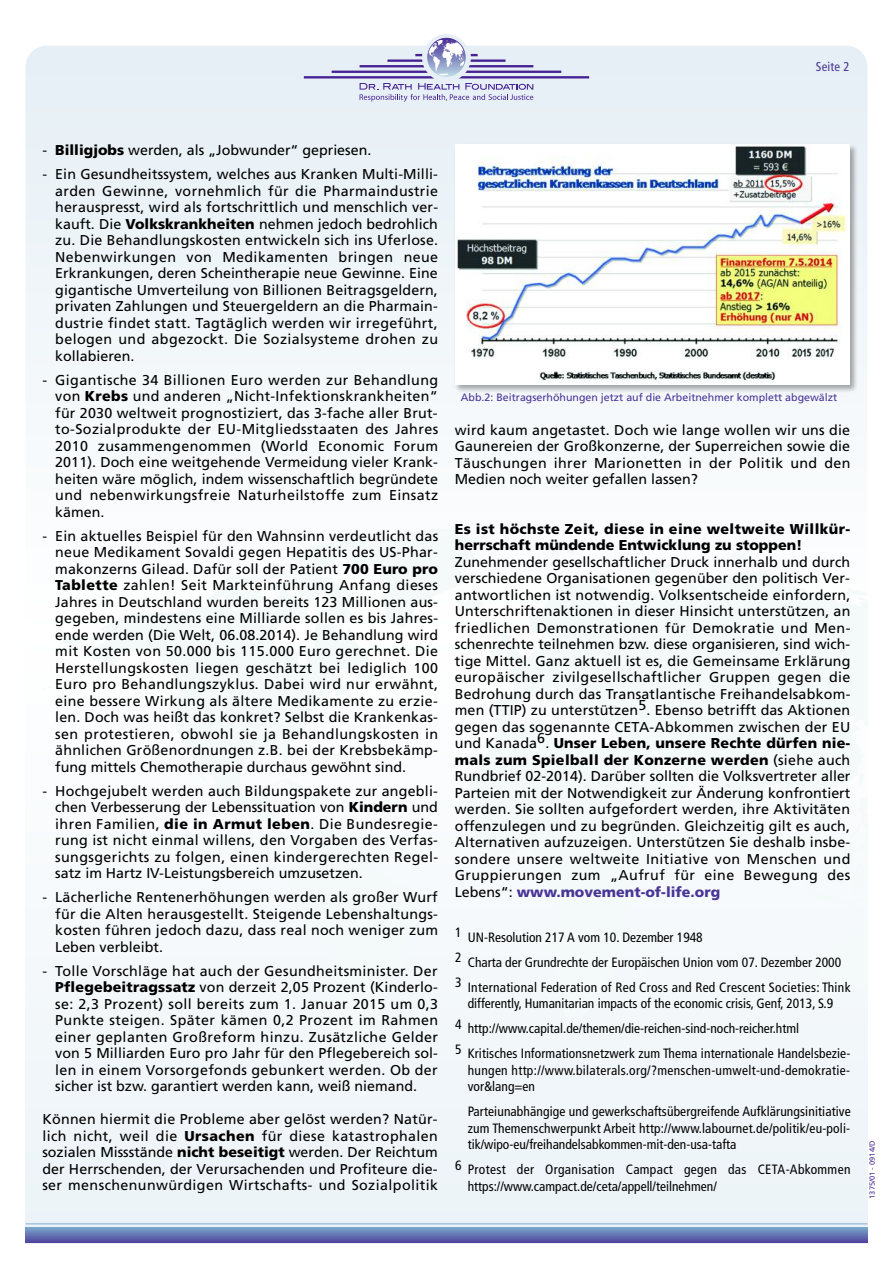
<style>
.page{position:relative;width:893px;height:1263px;background:#fff}
.page>*{position:absolute;margin:0;border:0;box-sizing:border-box;transform-origin:0 0}
.t1{font:14.25px/16.5px "Frutiger LT";letter-spacing:.015em;color:#000;text-align:justify}
.t2{font:900 14.25px/16.5px "Frutiger LT";letter-spacing:.025em;color:#000}
.t3{font:condensed 13.5px/25px "Frutiger LT";color:#000}
.t4{font:condensed 13.5px/16.5px "Frutiger LT";letter-spacing:.025em;color:#000}
.t5{font:condensed 12.75px "Frutiger LT";letter-spacing:.015em;color:#493596}
.t6{font:10.65px "Frutiger LT";color:#493596}
.t7{font:7.5px "Frutiger LT";color:#493596}
.s1{font-weight:900}
.s2{font-weight:900;color:#493596}
</style>
<div class="page">
<div style="left:26px;top:46px;width:841px;height:585px;background:linear-gradient(to right,#f1f6fa,#f3f8fb);border-radius:21px"></div>
<div style="left:26px;top:627px;width:841px;height:617px;background:#f4f8fa"></div>
<svg style="left:467px;top:580px;width:400px;height:189px"></svg>
<svg style="left:78px;top:580px;width:345px;height:189px"></svg>
<svg style="left:847px;top:588px;width:20px;height:14px"></svg>
<svg style="left:638px;top:580px;width:44px;height:12px"></svg>
<svg style="left:59px;top:633px;width:28px;height:15px"></svg>
<svg style="left:108px;top:657px;width:11px;height:9px"></svg>
<svg style="left:161px;top:665px;width:9px;height:10px"></svg>
<svg style="left:62px;top:677px;width:22px;height:7px"></svg>
<svg style="left:207px;top:580px;width:315px;height:106px"></svg>
<svg style="left:540px;top:695px;width:5px;height:17px"></svg>
<svg style="left:608px;top:726px;width:6px;height:5px"></svg>
<svg style="left:583px;top:716px;width:14px;height:13px"></svg>
<svg style="left:275px;top:764px;width:56px;height:5px"></svg>
<svg style="left:867px;top:815px;width:1px;height:193px"></svg>
<svg style="left:26px;top:1228px;width:841px;height:14px;background:#6475b3"></svg>
<hr style="left:26px;top:1223px;width:841px;height:1px;background:#7caece">
<div style="left:424px;top:34px;width:45px;height:46px;background:#e5eff5;border-radius:50%"></div>
<img style="left:431px;top:38px;width:24px;height:2px">
<svg style="left:304px;top:40px;width:285px;height:62px;background:#d0d3e8"></svg>
<img style="left:453px;top:143px;width:405px;height:249px">
<img style="left:455px;top:145px;width:395px;height:240px">
<p class="t5" style="left:816px;top:61px;width:35px">Seite 2</p>
<p class="t1" style="left:43px;top:143px;width:330px">- <span class="s1">Billigjobs</span> werden, als „Jobwunder“ gepriesen.</p>
<p class="t1" style="left:55px;top:167px;width:384px;text-indent:-13px">- Ein Gesundheitssystem, welches aus Kranken Multi-Milli&shy;arden Gewinne, vornehmlich für die Pharmaindustrie herauspresst, wird als fortschrittlich und menschlich ver&shy;kauft. Die <span class="s1">Volkskrankheiten</span> nehmen jedoch bedrohlich zu. Die Behandlungskosten entwickeln sich ins Uferlose.<br>Nebenwirkungen von Medikamenten bringen neue Erkrankungen, deren Scheintherapie neue Gewinne. Eine gigantische Umverteilung von Billionen Beitragsgeldern, privaten Zahlungen und Steuergeldern an die Pharmain&shy;dustrie findet statt. Tagtäglich werden wir irregeführt, belogen und abgezockt. Die Sozialsysteme drohen zu kollabieren.</p>
<p class="t1" style="left:55px;top:373px;width:384px;text-indent:-13px">- Gigantische 34 Billionen Euro werden zur Behandlung von <span class="s1">Krebs</span> und anderen „Nicht-Infektionskrankheiten“ für 2030 weltweit prognostiziert, das 3-fache aller Brut&shy;to-Sozialprodukte der EU-Mitgliedsstaaten des Jahres 2010 zusammengenommen (World Economic Forum 2011). Doch eine weitgehende Vermeidung vieler Krank&shy;heiten wäre möglich, indem wissenschaftlich begründete und nebenwirkungsfreie Naturheilstoffe zum Einsatz kämen.</p>
<p class="t1" style="left:55px;top:529px;width:384px;text-indent:-13px">- Ein aktuelles Beispiel für den Wahnsinn verdeutlicht das neue Medikament Sovaldi gegen Hepatitis des US-Phar&shy;makonzerns Gilead. Dafür soll der Patient <span class="s1">700 Euro pro Tablette</span> zahlen! Seit Markteinführung Anfang dieses Jahres in Deutschland wurden bereits 123 Millionen aus&shy;gegeben, mindestens eine Milliarde sollen es bis Jahres&shy;ende werden (Die Welt, 06.08.2014). Je Behandlung wird mit Kosten von 50.000 bis 115.000 Euro gerechnet. Die Herstellungskosten liegen geschätzt bei lediglich 100<br>Euro pro Behandlungszyklus. Dabei wird nur erwähnt, eine bessere Wirkung als ältere Medikamente zu erzie&shy;len. Doch was heißt das konkret? Selbst die Krankenkas&shy;sen protestieren, obwohl sie ja Behandlungskosten in ähnlichen Größenordnungen z.B. bei der Krebsbekämp&shy;fung mittels Chemotherapie durchaus gewöhnt sind.</p>
<p class="t1" style="left:55px;top:784px;width:384px;text-indent:-13px">- Hochgejubelt werden auch Bildungspakete zur angebli&shy;chen Verbesserung der Lebenssituation von <span class="s1">Kindern</span> und ihren Familien, <span class="s1">die in Armut leben</span>. Die Bundesregie&shy;rung ist nicht einmal willens, den Vorgaben des Verfas&shy;sungsgerichts zu folgen, einen kindergerechten Regel&shy;satz im Hartz IV-Leistungsbereich umzusetzen.</p>
<p class="t1" style="left:55px;top:890px;width:384px;text-indent:-13px">- Lächerliche Rentenerhöhungen werden als großer Wurf für die Alten herausgestellt. Steigende Lebenshaltungs&shy;kosten führen jedoch dazu, dass real noch weniger zum Leben verbleibt.</p>
<p class="t1" style="left:55px;top:964px;width:384px;text-indent:-13px">- Tolle Vorschläge hat auch der Gesundheitsminister. Der <span class="s1">Pflegebeitragssatz</span> von derzeit 2,05 Prozent (Kinderlo&shy;se: 2,3 Prozent) soll bereits zum 1. Januar 2015 um 0,3<br>Punkte steigen. Später kämen 0,2 Prozent im Rahmen einer geplanten Großreform hinzu. Zusätzliche Gelder von 5 Milliarden Euro pro Jahr für den Pflegebereich sol&shy;len in einem Vorsorgefonds gebunkert werden. Ob der sicher ist bzw. garantiert werden kann, weiß niemand.</p>
<p class="t1" style="left:42px;top:1112px;width:397px">Können hiermit die Probleme aber gelöst werden? Natür&shy;lich nicht, weil die <span class="s1">Ursachen</span> für diese katastrophalen sozialen Missstände <span class="s1">nicht beseitigt</span> werden. Der Reichtum der Herrschenden, der Verursachenden und Profiteure die&shy;ser menschenunwürdigen Wirtschafts- und Sozialpolitik</p>
<p class="t6" style="left:461px;top:393px;width:378px">Abb.2: Beitragserhöhungen jetzt auf die Arbeitnehmer komplett abgewälzt</p>
<p class="t1" style="left:455px;top:422px;width:397px">wird kaum angetastet. Doch wie lange wollen wir uns die Gaunereien der Großkonzerne, der Superreichen sowie die Täuschungen ihrer Marionetten in der Politik und den Medien noch weiter gefallen lassen?</p>
<p class="t2" style="left:455px;top:521px;width:397px">Es ist höchste Zeit, diese in eine weltweite Willkür&shy;herrschaft mündende Entwicklung zu stoppen!</p>
<p class="t1" style="left:455px;top:554px;width:397px">Zunehmender gesellschaftlicher Druck innerhalb und durch verschiedene Organisationen gegenüber den politisch Ver&shy;antwortlichen ist notwendig. Volksentscheide einfordern, Unterschriftenaktionen in dieser Hinsicht unterstützen, an friedlichen Demonstrationen für Demokratie und Men&shy;schenrechte teilnehmen bzw. diese organisieren, sind wich&shy;tige Mittel. Ganz aktuell ist es, die Gemeinsame Erklärung europäischer zivilgesellschaftlicher Gruppen gegen die Bedrohung durch das Transatlantische Freihandelsabkom&shy;men (TTIP) zu unterstützen5. Ebenso betrifft das Aktionen gegen das sogenannte CETA-Abkommen zwischen der EU und Kanada6. <span class="s1">Unser Leben, unsere Rechte dürfen nie&shy;mals zum Spielball der Konzerne werden</span> (siehe auch Rundbrief 02-2014). Darüber sollten die Volksvertreter aller Parteien mit der Notwendigkeit zur Änderung konfrontiert werden. Sie sollten aufgefordert werden, ihre Aktivitäten offenzulegen und zu begründen. Gleichzeitig gilt es auch, Alternativen aufzuzeigen. Unterstützen Sie deshalb insbe&shy;sondere unsere weltweite Initiative von Menschen und Gruppierungen zum „Aufruf für eine Bewegung des Lebens“: <span class="s2">www.movement-of-life.org</span></p>
<p class="t3" style="left:455px;top:925px;width:397px">1 UN-Resolution 217 A vom 10. Dezember 1948<br>2 Charta der Grundrechte der Europäischen Union vom 07. Dezember 2000<br>3 International Federation of Red Cross and Red Crescent Societies: Think</p>
<p class="t3" style="left:455px;top:992px;width:397px;text-indent:13px">differently, Humanitarian impacts of the economic crisis, Genf, 2013, S.9<br>4 http://www.capital.de/themen/die-reichen-sind-noch-reicher.html<br>5 Kritisches Informationsnetzwerk zum Thema internationale Handelsbezie-</p>
<p class="t4" style="left:468px;top:1063px;width:384px">hungen http://www.bilaterals.org/?menschen-umwelt-und-demokratie&shy;vor&amp;lang=en</p>
<p class="t3" style="left:468px;top:1104px;width:384px;line-height:16.5px;text-align:justify">Parteiunabhängige und gewerkschaftsübergreifende Aufklärungsinitiative zum Themenschwerpunkt Arbeit http://www.labournet.de/politik/eu-poli&shy;tik/wipo-eu/freihandelsabkommen-mit-den-usa-tafta</p>
<p class="t4" style="left:468px;top:1162px;width:384px;text-indent:-13px">6 Protest der Organisation Campact gegen das CETA-Abkommen https://www.campact.de/ceta/appell/teilnehmen/</p>
<p class="t7" style="left:869px;top:1199px;width:59px;rotate:-90deg">1375/01 - 0914/D</p>
</div>
